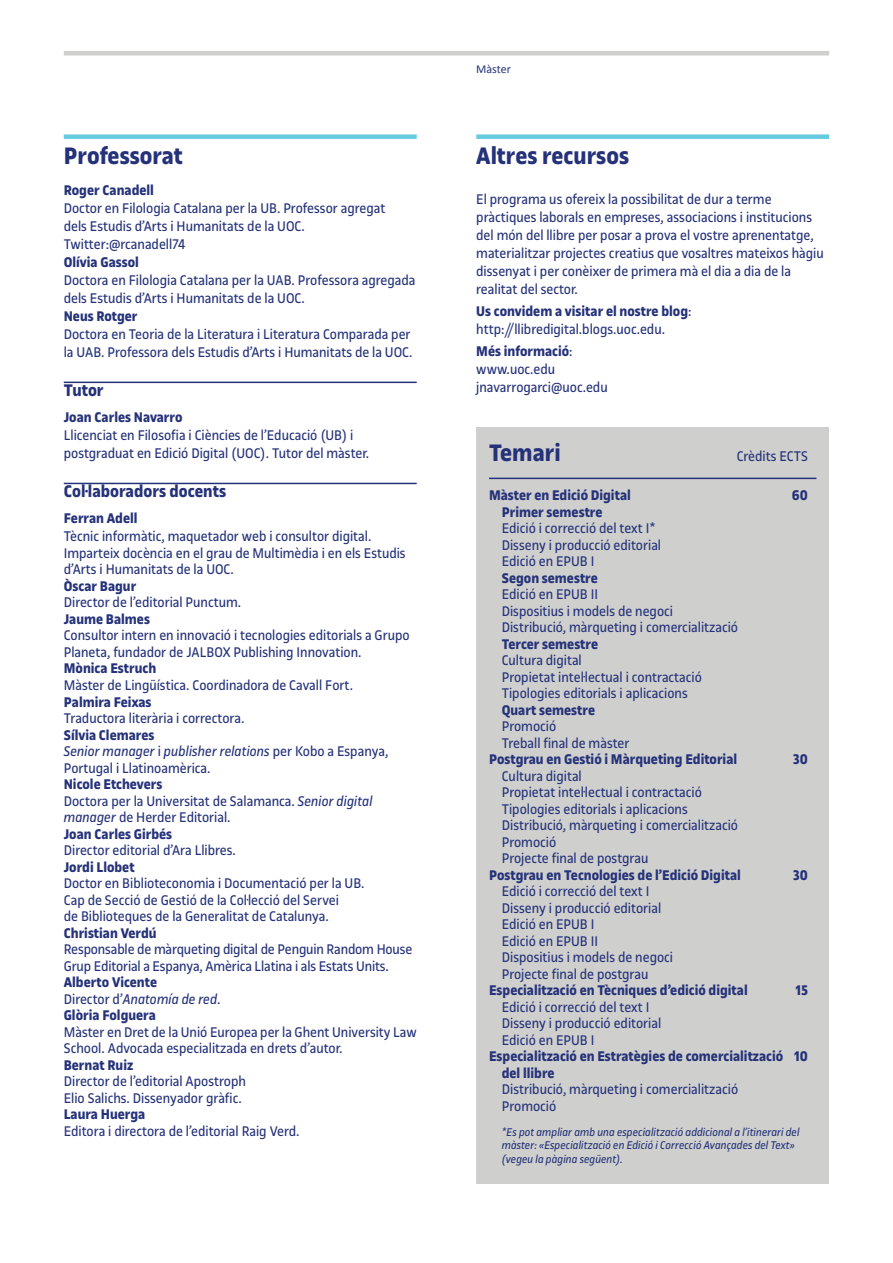
<style>
.page{position:relative;width:893px;height:1263px;background:#fff}
.page>*{position:absolute;margin:0;border:0;box-sizing:border-box;transform-origin:0 0}
.t1{font:700 25.5px "UOC Sans";color:#253279}
.t2{font:700 18px "UOC Sans";color:#253279}
.t3{font:15px/16.5px "UOC Sans";color:#253279}
.t4{font:700 15px/16.5px "UOC Sans";color:#253279}
.t5{font:italic 12px/13.5px "UOC Sans";color:#253279}
.t6{font:12px "Calibri";color:#253279}
.s1{font-weight:700}
.s2{font-style:italic}
.s3{font-weight:400}
.s4{font-weight:400;font-style:italic}
</style>
<div class="page">
<div style="left:64px;top:51px;width:765px;height:5px;background:#cfd0ce"></div>
<div style="left:476px;top:427px;width:353px;height:757px;background:#cfd0ce"></div>
<div style="left:64px;top:134px;width:353px;height:5px;background:#67cbdf"></div>
<hr style="left:64px;top:382px;width:353px;height:1px;background:#253279">
<hr style="left:64px;top:483px;width:353px;height:1px;background:#253279">
<div style="left:476px;top:134px;width:353px;height:5px;background:#67cbdf"></div>
<hr style="left:489px;top:478px;width:327px;height:1px;background:#253279">
<h1 class="t1" style="left:64px;top:142px;width:120px">Professorat</h1>
<p class="t4" style="left:64px;top:182px;width:92px">Roger Canadell</p>
<p class="t3" style="left:64px;top:199px;width:323px;line-height:18px">Doctor en Filologia Catalana per la UB. Professor agregat dels Estudis d’Arts i Humanitats de la UOC.<br>Twitter:@rcanadell74</p>
<p class="t4" style="left:64px;top:254px;width:77px">Olívia Gassol</p>
<p class="t3" style="left:64px;top:271px;width:353px;line-height:18px">Doctora en Filologia Catalana per la UAB. Professora agregada dels Estudis d’Arts i Humanitats de la UOC.</p>
<p class="t4" style="left:64px;top:308px;width:75px">Neus Rotger</p>
<p class="t3" style="left:64px;top:325px;width:350px;line-height:18px">Doctora en Teoria de la Literatura i Literatura Comparada per la UAB. Professora dels Estudis d’Arts i Humanitats de la UOC.</p>
<p class="t2" style="left:64px;top:380px;width:41px">Tutor</p>
<p class="t4" style="left:64px;top:409px;width:120px">Joan Carles Navarro</p>
<p class="t3" style="left:64px;top:427px;width:307px;line-height:18px">Llicenciat en Filosofia i Ciències de l’Educació (UB) i postgraduat en Edició Digital (UOC). Tutor del màster.</p>
<p class="t2" style="left:64px;top:481px;width:164px">Col·laboradors docents</p>
<p class="t4" style="left:64px;top:510px;width:75px">Ferran Adell</p>
<p class="t3" style="left:64px;top:528px;width:343px">Tècnic informàtic, maquetador web i consultor digital.<br>Imparteix docència en el grau de Multimèdia i en els Estudis d’Arts i Humanitats de la UOC.</p>
<p class="t4" style="left:64px;top:578px;width:74px">Òscar Bagur</p>
<p class="t3" style="left:64px;top:594px;width:179px">Director de l’editorial Punctum.</p>
<p class="t4" style="left:64px;top:611px;width:88px">Jaume Balmes</p>
<p class="t3" style="left:64px;top:627px;width:347px">Consultor intern en innovació i tecnologies editorials a Grupo<br>Planeta, fundador de JALBOX Publishing Innovation.</p>
<p class="t4" style="left:64px;top:660px;width:94px">Mònica Estruch</p>
<p class="t3" style="left:64px;top:677px;width:291px">Màster de Lingüística. Coordinadora de Cavall Fort.</p>
<p class="t4" style="left:64px;top:693px;width:89px">Palmira Feixas</p>
<p class="t3" style="left:64px;top:710px;width:182px">Traductora literària i correctora.</p>
<p class="t3" style="left:64px;top:726px;width:326px"><span class="s1">Sílvia Clemares<br></span><span class="s2">Senior manager</span> i <span class="s2">publisher relations</span> per Kobo a Espanya,<br>Portugal i Llatinoamèrica.</p>
<p class="t3" style="left:64px;top:776px;width:310px"><span class="s1">Nicole Etchevers<br></span>Doctora per la Universitat de Salamanca. <span class="s2">Senior digital manager</span> de Herder Editorial.<br><span class="s1">Joan Carles Girbés</span></p>
<p class="t3" style="left:64px;top:842px;width:174px">Director editorial d’Ara Llibres.</p>
<p class="t4" style="left:64px;top:858px;width:72px">Jordi Llobet</p>
<p class="t3" style="left:64px;top:875px;width:302px">Doctor en Biblioteconomia i Documentació per la UB.<br>Cap de Secció de Gestió de la Col·lecció del Servei<br>de Biblioteques de la Generalitat de Catalunya.</p>
<p class="t4" style="left:64px;top:924px;width:94px">Christian Verdú</p>
<p class="t3" style="left:64px;top:941px;width:350px">Responsable de màrqueting digital de Penguin Random House<br>Grup Editorial a Espanya, Amèrica Llatina i als Estats Units.</p>
<p class="t4" style="left:64px;top:974px;width:158px">Alberto Vicente<br><span class="s3">Director d’</span><span class="s4">Anatomía de red</span><span class="s3">.<br></span>Glòria Folguera</p>
<p class="t3" style="left:64px;top:1023px;width:354px">Màster en Dret de la Unió Europea per la Ghent University Law<br>School. Advocada especialitzada en drets d’autor.</p>
<p class="t4" style="left:64px;top:1056px;width:71px">Bernat Ruiz</p>
<p class="t3" style="left:64px;top:1073px;width:184px">Director de l’editorial Apostroph<br>Elio Salichs. Dissenyador gràfic.</p>
<p class="t4" style="left:64px;top:1106px;width:83px">Laura Huerga</p>
<p class="t3" style="left:64px;top:1122px;width:237px">Editora i directora de l’editorial Raig Verd.</p>
<p class="t6" style="left:476px;top:61px;width:36px">Màster</p>
<h1 class="t1" style="left:476px;top:142px;width:154px">Altres recursos</h1>
<p class="t3" style="left:476px;top:190px;width:349px;line-height:18px">El programa us ofereix la possibilitat de dur a terme pràctiques laborals en empreses, associacions i institucions del món del llibre per posar a prova el vostre aprenentatge, materialitzar projectes creatius que vosaltres mateixos hàgiu dissenyat i per conèixer de primera mà el dia a dia de la realitat del sector.</p>
<p class="t3" style="left:476px;top:302px;width:217px;line-height:18px"><span class="s1">Us convidem a visitar el nostre blog</span>: http://llibredigital.blogs.uoc.edu.</p>
<p class="t3" style="left:476px;top:342px;width:133px;line-height:18px"><span class="s1">Més informació</span>: www.uoc.edu jnavarrogarci@uoc.edu</p>
<h1 class="t1" style="left:489px;top:438px;width:73px">Temari</h1>
<p class="t3" style="left:737px;top:448px;width:73px">Crèdits ECTS</p>
<p class="t4" style="left:489px;top:487px;width:143px">Màster en Edició Digital</p>
<p class="t4" style="left:792px;top:487px;width:18px">60</p>
<p class="t4" style="left:502px;top:504px;width:102px">Primer semestre</p>
<p class="t3" style="left:502px;top:520px;width:161px">Edició i correcció del text I*<br>Disseny i producció editorial<br>Edició en EPUB I</p>
<p class="t4" style="left:502px;top:570px;width:98px">Segon semestre</p>
<p class="t3" style="left:502px;top:586px;width:238px">Edició en EPUB II<br>Dispositius i models de negoci<br>Distribució, màrqueting i comercialització</p>
<p class="t4" style="left:502px;top:636px;width:98px">Tercer semestre</p>
<p class="t3" style="left:502px;top:652px;width:202px">Cultura digital<br>Propietat intel·lectual i contractació<br>Tipologies editorials i aplicacions</p>
<p class="t4" style="left:502px;top:702px;width:95px">Quart semestre</p>
<p class="t3" style="left:502px;top:718px;width:129px">Promoció<br>Treball final de màster</p>
<p class="t4" style="left:489px;top:751px;width:250px">Postgrau en Gestió i Màrqueting Editorial</p>
<p class="t4" style="left:793px;top:751px;width:16px">30</p>
<p class="t3" style="left:502px;top:768px;width:238px">Cultura digital<br>Propietat intel·lectual i contractació<br>Tipologies editorials i aplicacions<br>Distribució, màrqueting i comercialització<br>Promoció<br>Projecte final de postgrau</p>
<p class="t4" style="left:489px;top:867px;width:253px">Postgrau en Tecnologies de l’Edició Digital</p>
<p class="t4" style="left:793px;top:867px;width:16px">30</p>
<p class="t3" style="left:502px;top:883px;width:173px">Edició i correcció del text I<br>Disseny i producció editorial<br>Edició en EPUB I<br>Edició en EPUB II<br>Dispositius i models de negoci<br>Projecte final de postgrau</p>
<p class="t4" style="left:489px;top:982px;width:260px">Especialització en Tècniques d’edició digital</p>
<p class="t4" style="left:796px;top:982px;width:13px">15</p>
<p class="t3" style="left:502px;top:999px;width:161px">Edició i correcció del text I<br>Disseny i producció editorial<br>Edició en EPUB I</p>
<p class="t4" style="left:502px;top:1048px;width:308px;text-indent:-13px">Especialització en Estratègies de comercialització 10 del llibre</p>
<p class="t3" style="left:502px;top:1081px;width:238px">Distribució, màrqueting i comercialització<br>Promoció</p>
<p class="t5" style="left:502px;top:1125px;width:299px">*Es pot ampliar amb una especialització addicional a l’itinerari del màster: «Especialització en Edició i Correcció Avançades del Text» (vegeu la pàgina següent).</p>
</div>
